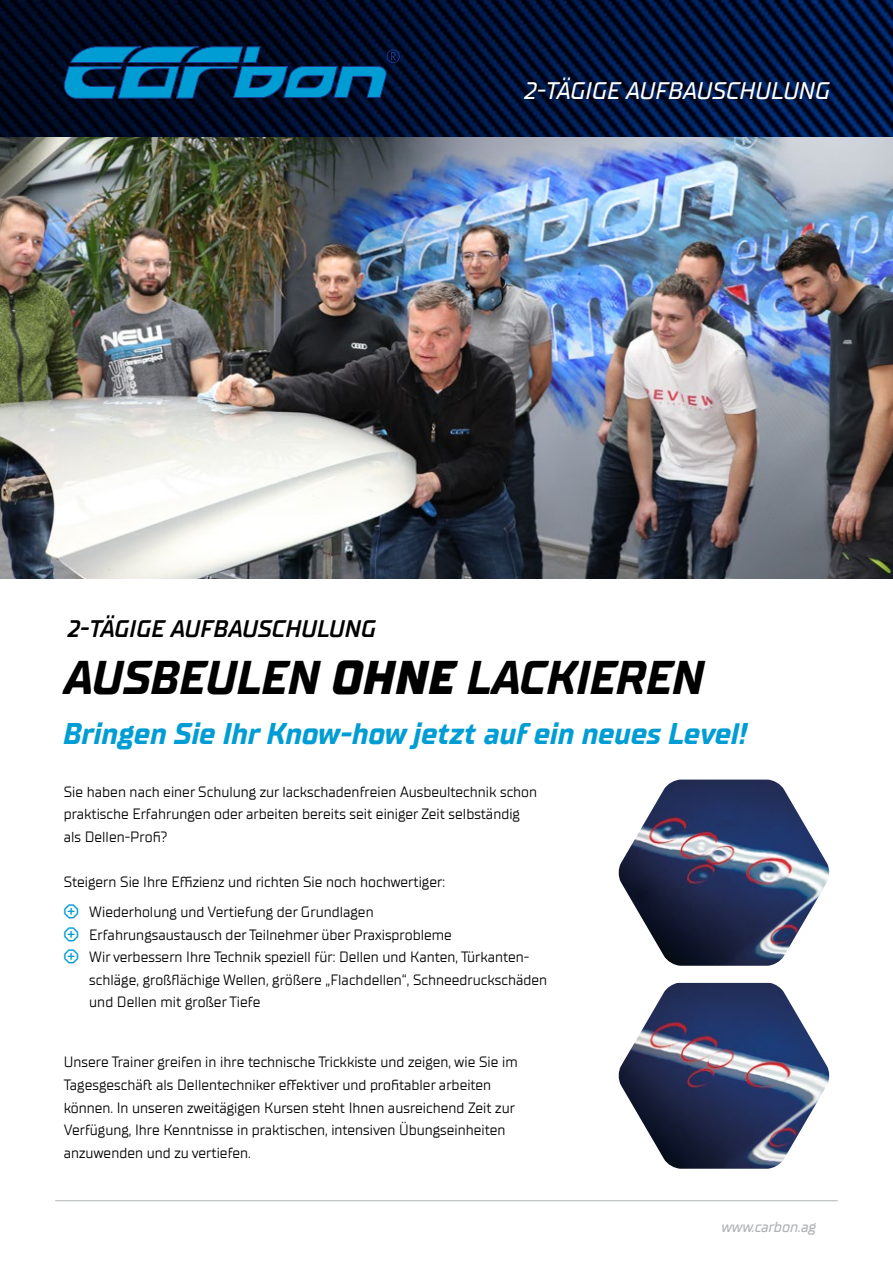
<style>
.page{position:relative;width:893px;height:1263px;background:#fff}
.page>*{position:absolute;margin:0;border:0;box-sizing:border-box;transform-origin:0 0}
.t1{font:italic 700 47.4px "TT Supermolot Neue";color:#000}
.t2{font:italic 700 30px "TT Supermolot Neue";color:#009dd4}
.t3{font:italic 500 24px "TT Supermolot Neue";color:#fff}
.t4{font:italic 600 24px "TT Supermolot Neue";color:#000}
.t5{font:15px/22.5px "TT Supermolot Neue";color:#000}
.t6{font:italic 500 15px "TT Supermolot Neue";color:#aeb3b6}
.s1{font-weight:800}
</style>
<div class="page">
<img style="left:0;top:137px;width:893px;height:441px">
<img style="left:0;top:0;width:893px;height:137px">
<svg style="left:64px;top:46px;width:336px;height:53px;background:#034e7a"></svg>
<img style="left:618px;top:779px;width:212px;height:187px">
<img style="left:618px;top:983px;width:212px;height:186px">
<hr style="left:55px;top:1200px;width:783px;height:1px;background:#aeb3b6">
<h3 class="t3" style="left:523px;top:76px;width:307px">2-TÄGIGE AUFBAUSCHULUNG</h3>
<h3 class="t4" style="left:67px;top:614px;width:309px">2-TÄGIGE AUFBAUSCHULUNG</h3>
<h1 class="t1" style="left:62px;top:650px;width:641px">AUSBEULEN <span class="s1">OHNE</span> LACKIEREN</h1>
<h2 class="t2" style="left:62px;top:716px;width:685px">Bringen Sie Ihr Know-how jetzt auf ein neues Level!</h2>
<p class="t5" style="left:64px;top:781px;width:475px">Sie haben nach einer Schulung zur lackschadenfreien Ausbeultechnik schon praktische Erfahrungen oder arbeiten bereits seit einiger Zeit selbständig als Dellen-Profi?</p>
<p class="t5" style="left:89px;top:867px;width:357px;line-height:30px;text-indent:-26px">Steigern Sie Ihre Effizienz und richten Sie noch hochwertiger:<br>Wiederholung und Vertiefung der Grundlagen</p>
<p class="t5" style="left:89px;top:923px;width:459px">Erfahrungsaustausch der Teilnehmer über Praxisprobleme<br>Wir verbessern Ihre Technik speziell für: Dellen und Kanten, Türkanten&shy;schläge, großflächige Wellen, größere „Flachdellen“, Schneedruckschäden und Dellen mit großer Tiefe</p>
<p class="t5" style="left:64px;top:1051px;width:455px">Unsere Trainer greifen in ihre technische Trickkiste und zeigen, wie Sie im Tagesgeschäft als Dellentechniker effektiver und profitabler arbeiten können. In unseren zweitägigen Kursen steht Ihnen ausreichend Zeit zur Verfügung, Ihre Kenntnisse in praktischen, intensiven Übungseinheiten anzuwenden und zu vertiefen.</p>
<p class="t6" style="left:721px;top:1218px;width:96px">www.carbon.ag</p>
</div>
